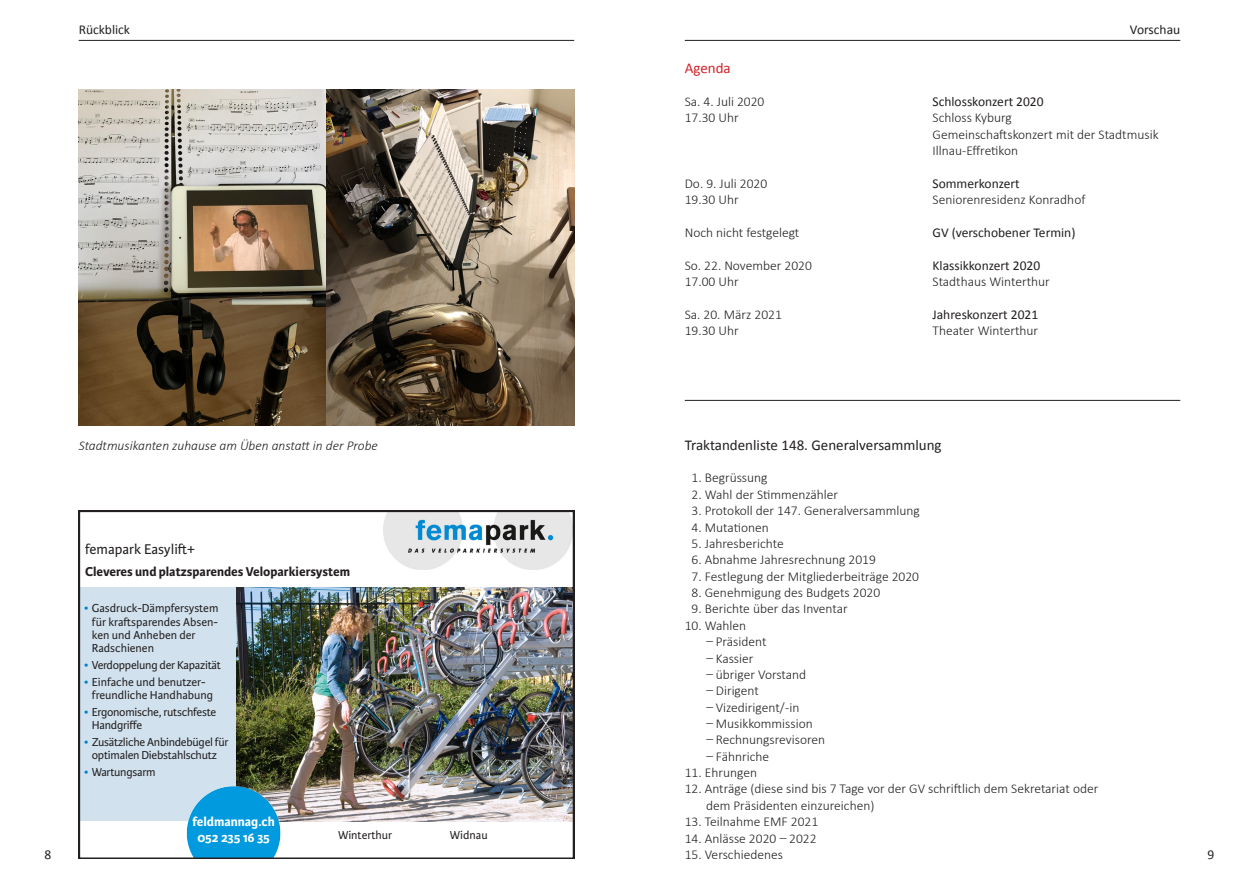
<style>
.page{position:relative;width:1259px;height:893px;background:#fff}
.page>*{position:absolute;margin:0;border:0;box-sizing:border-box;transform-origin:0 0}
.Inhalt_-_Überschrift{font:15px "Calibri";color:#231f20}
.t1{font:15px "Karmina Sans";color:#231f20}
.Inhalt_-_Überschrift-2{font:15px "Calibri";color:#d1232a}
.t2{font:700 13.65px "Karmina Sans";color:#231f20}
.t3{font:700 13.65px/16.4px "Karmina Sans";color:#fff;text-align:center}
.Starttext{font:300 13.5px "Calibri";color:#231f20}
.Agenda{font:300 13.5px/16.4px "Calibri";color:#231f20}
.Agenda-2{font:13.5px "Calibri";color:#231f20}
.Starttext-2{font:italic 300 13.5px "Calibri";color:#231f20}
.t4{font:12.3px/13px "Karmina Sans";letter-spacing:-.02em;color:#231f20}
.t5{font:12.3px/13px "Karmina Sans";color:#231f20}
.s1{color:#fff}
.s2{font-style:italic}
.s3{color:#0082c8}
</style>
<div class="page">
<hr style="left:685px;top:40px;width:495px;height:1px;background:#231f20">
<hr style="left:79px;top:40px;width:495px;height:1px;background:#231f20">
<img style="left:79px;top:90px;width:495px;height:336px">
<hr style="left:685px;top:400px;width:495px;height:1px;background:#231f20">
<img style="left:79px;top:511px;width:495px;height:348px">
<p class="Agenda-2" style="left:79px;top:20px;width:53px">Rückblick</p>
<p class="Agenda-2" style="left:1130px;top:20px;width:52px">Vorschau</p>
<p class="Inhalt_-_Überschrift-2" style="left:685px;top:58px;width:48px">Agenda</p>
<p class="Agenda" style="left:685px;top:93px;width:81px">Sa. 4. Juli 2020</p>
<p class="Agenda" style="left:685px;top:109px;width:55px">17.30 Uhr</p>
<p class="Agenda-2" style="left:932px;top:92px;width:113px">Schlosskonzert 2020</p>
<p class="Agenda" style="left:932px;top:109px;width:81px">Schloss Kyburg</p>
<p class="Agenda" style="left:932px;top:126px;width:228px">Gemeinschaftskonzert mit der Stadtmusik<br>Illnau-Effretikon</p>
<p class="Agenda-2" style="left:932px;top:174px;width:89px">Sommerkonzert</p>
<p class="Agenda" style="left:932px;top:191px;width:154px">Seniorenresidenz Konradhof</p>
<p class="Agenda-2" style="left:932px;top:223px;width:144px">GV (verschobener Termin)</p>
<p class="Agenda-2" style="left:932px;top:256px;width:109px">Klassikkonzert 2020</p>
<p class="Agenda" style="left:932px;top:273px;width:119px">Stadthaus Winterthur</p>
<p class="Agenda-2" style="left:932px;top:305px;width:107px">Jahreskonzert 2021</p>
<p class="Agenda" style="left:932px;top:322px;width:107px">Theater Winterthur</p>
<p class="Agenda" style="left:685px;top:175px;width:84px">Do. 9. Juli 2020</p>
<p class="Agenda" style="left:685px;top:191px;width:55px">19.30 Uhr</p>
<p class="Agenda" style="left:685px;top:224px;width:116px">Noch nicht festgelegt</p>
<p class="Agenda" style="left:685px;top:257px;width:129px">So. 22. November 2020</p>
<p class="Agenda" style="left:685px;top:273px;width:55px">17.00 Uhr</p>
<p class="Agenda" style="left:685px;top:306px;width:99px">Sa. 20. März 2021</p>
<p class="Agenda" style="left:685px;top:322px;width:55px">19.30 Uhr</p>
<p class="Starttext-2" style="left:79px;top:437px;width:301px">Stadtmusikanten zuhause am Üben anstatt in der Probe</p>
<p class="Inhalt_-_Überschrift" style="left:685px;top:434px;width:258px">Traktandenliste 148. Generalversammlung</p>
<p class="Starttext" style="left:685px;top:470px;width:84px"><span class="s1">1</span>1. Begrüssung</p>
<p class="Starttext" style="left:685px;top:486px;width:155px"><span class="s1">1</span>2. Wahl der Stimmenzähler</p>
<p class="Starttext" style="left:685px;top:502px;width:237px"><span class="s1">1</span>3. Protokoll der 147. Generalversammlung</p>
<p class="Starttext" style="left:685px;top:519px;width:85px"><span class="s1">1</span>4. Mutationen</p>
<p class="Starttext" style="left:685px;top:535px;width:100px"><span class="s1">1</span>5. Jahresberichte</p>
<p class="Starttext" style="left:685px;top:551px;width:193px"><span class="s1">1</span>6. Abnahme Jahresrechnung 2019</p>
<p class="Starttext" style="left:685px;top:568px;width:236px"><span class="s1">1</span>7. Festlegung der Mitgliederbeiträge 2020</p>
<p class="Starttext" style="left:685px;top:584px;width:197px"><span class="s1">1</span>8. Genehmigung des Budgets 2020</p>
<p class="Starttext" style="left:685px;top:600px;width:164px"><span class="s1">1</span>9. Berichte über das Inventar</p>
<p class="Starttext" style="left:685px;top:617px;width:63px">10. Wahlen</p>
<p class="Starttext" style="left:706px;top:633px;width:62px"><span class="s2">–</span> Präsident</p>
<p class="Starttext" style="left:706px;top:650px;width:49px"><span class="s2">–</span> Kassier</p>
<p class="Starttext" style="left:706px;top:666px;width:102px"><span class="s2">–</span> übriger Vorstand</p>
<p class="Starttext" style="left:706px;top:682px;width:54px"><span class="s2">–</span> Dirigent</p>
<p class="Starttext" style="left:706px;top:699px;width:95px"><span class="s2">–</span> Vizedirigent/ -in</p>
<p class="Starttext" style="left:706px;top:715px;width:108px"><span class="s2">–</span> Musikkommission</p>
<p class="Starttext" style="left:706px;top:731px;width:121px"><span class="s2">–</span> Rechnungsrevisoren</p>
<p class="Starttext" style="left:706px;top:748px;width:65px"><span class="s2">–</span> Fähnriche</p>
<p class="Starttext" style="left:685px;top:764px;width:74px">11. Ehrungen</p>
<p class="Starttext" style="left:685px;top:781px;width:415px">12. Anträge (diese sind bis 7 Tage vor der GV schriftlich dem Sekretariat oder</p>
<p class="Starttext" style="left:706px;top:797px;width:170px">dem Präsidenten einzureichen)</p>
<p class="Starttext" style="left:685px;top:813px;width:135px">13. Teilnahme EMF 2021</p>
<p class="Starttext" style="left:685px;top:830px;width:133px">14. Anlässe 2020 <span class="s2">–</span> 2022</p>
<p class="Starttext" style="left:685px;top:846px;width:100px">15. Verschiedenes</p>
<p class="t1" style="left:85px;top:541px;width:112px">femapark Easylift+</p>
<p class="t2" style="left:85px;top:564px;width:266px">Cleveres und platzsparendes Veloparkiersystem</p>
<p class="t5" style="left:92px;top:602px;width:128px;text-indent:-8px"><span class="s3">•</span> Gasdruck-Dämpfersystem für kraftsparendes Absen&shy;ken und Anheben der<br>Radschienen</p>
<p class="t4" style="left:84px;top:658px;width:138px"><span class="s3">•</span> Verdoppelung der Kapazität</p>
<p class="t5" style="left:92px;top:675px;width:123px;text-indent:-8px"><span class="s3">•</span> Einfache und benutzer&shy;freundliche Handhabung</p>
<p class="t4" style="left:92px;top:705px;width:126px;text-indent:-8px"><span class="s3">•</span> Ergonomische, rutschfeste<br>Handgriffe</p>
<p class="t4" style="left:84px;top:736px;width:146px;text-align:center"><span class="s3">•</span> Zusätzliche Anbindebügel für optimalen Diebstahlschutz</p>
<p class="t4" style="left:84px;top:766px;width:73px"><span class="s3">•</span> Wartungsarm</p>
<p class="t3" style="left:192px;top:813px;width:84px">feldmannag.ch<br>052 235 16 35</p>
<p class="t5" style="left:338px;top:829px;width:56px">Winterthur</p>
<p class="t4" style="left:450px;top:829px;width:39px">Widnau</p>
<p class="Agenda-2" style="left:45px;top:845px;width:8px">8</p>
<p class="Agenda-2" style="left:1207px;top:845px;width:8px">9</p>
</div>
